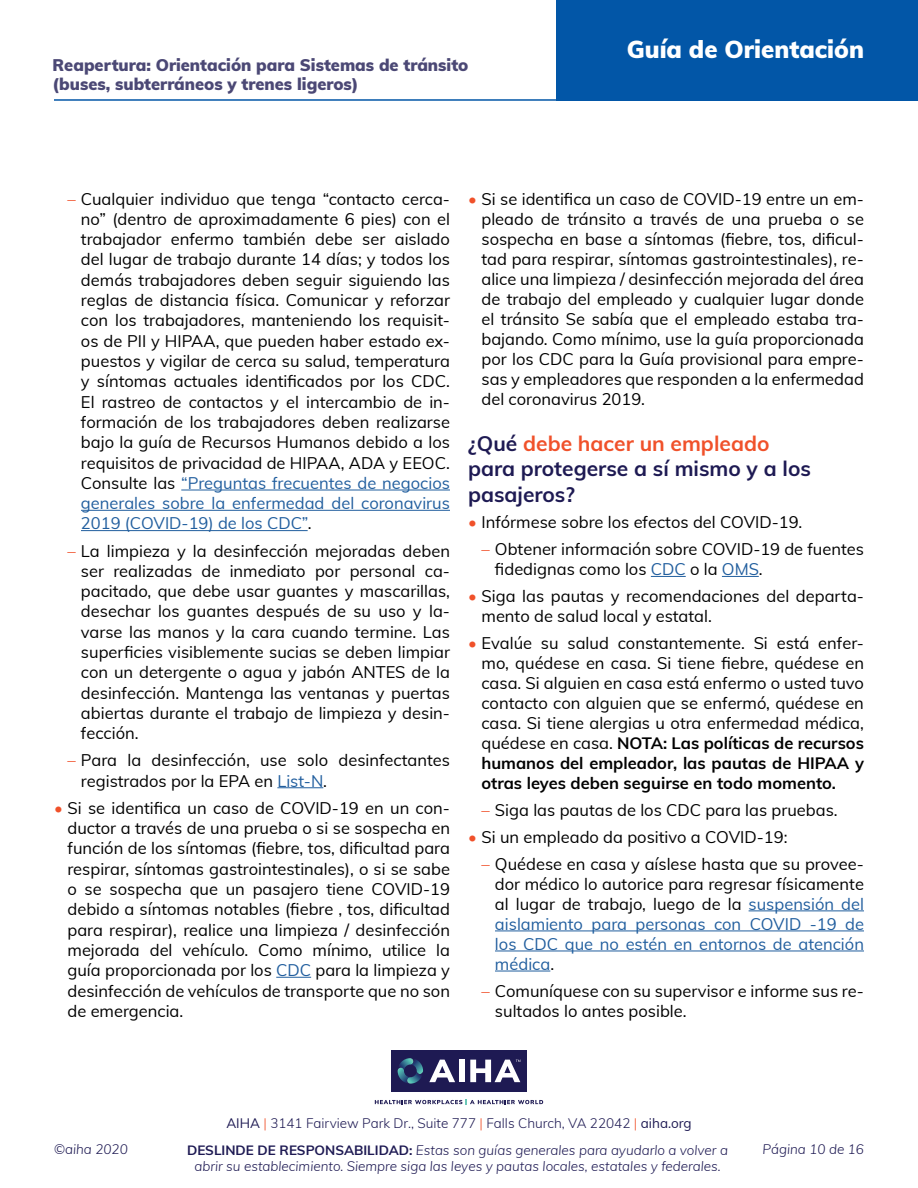
<style>
.page{position:relative;width:918px;height:1188px;background:#fff}
.page>*{position:absolute;margin:0;border:0;box-sizing:border-box;transform-origin:0 0}
.t1{font:900 24px "Muli";color:#fff}
.t2{font:700 21px/25.5px "Muli";color:#1e1a53}
.t3{font:16.5px/20.2px "Muli";color:#000;text-align:justify}
.t4{font:900 16.5px/19.8px "Muli";color:#4b4875}
.t5{font:italic 300 13.5px/16.2px "Muli";color:#1e1a53;text-align:center}
.t6{font:300 13.5px "Muli";color:#1e1a53}
.s1{color:#f0512a}
.s2{color:#215e9e}
.s3{font-weight:700}
.s4{font-weight:400}
.s5{font-weight:700;font-style:normal}
</style>
<div class="page">
<hr style="left:54px;top:99px;width:537px;height:2px;background:#0256a7">
<div style="left:556px;top:0;width:362px;height:101px;background:#0256a7"></div>
<div style="left:391px;top:1050px;width:136px;height:42px;background:#1e1a53"></div>
<svg style="left:398px;top:1058px;width:25px;height:26px"></svg>
<svg style="left:375px;top:1099px;width:168px;height:6px"></svg>
<svg style="left:429px;top:1060px;width:26px;height:22px"></svg>
<div style="left:459px;top:1060px;width:6px;height:22px;background:#fff"></div>
<svg style="left:470px;top:1060px;width:50px;height:22px"></svg>
<hr style="left:181px;top:490px;width:269px;height:1px;background:#215e9e">
<hr style="left:81px;top:510px;width:369px;height:1px;background:#215e9e">
<hr style="left:81px;top:530px;width:227px;height:1px;background:#215e9e">
<hr style="left:277px;top:787px;width:46px;height:1px;background:#215e9e">
<hr style="left:276px;top:977px;width:35px;height:1px;background:#215e9e">
<hr style="left:651px;top:576px;width:35px;height:1px;background:#215e9e">
<hr style="left:722px;top:576px;width:37px;height:1px;background:#215e9e">
<hr style="left:749px;top:910px;width:115px;height:1px;background:#215e9e">
<hr style="left:495px;top:931px;width:369px;height:1px;background:#215e9e">
<hr style="left:495px;top:951px;width:369px;height:1px;background:#215e9e">
<hr style="left:495px;top:971px;width:55px;height:1px;background:#215e9e">
<p class="t4" style="left:52px;top:54px;width:417px">Reapertura: Orientación para Sistemas de tránsito (buses, subterráneos y trenes ligeros)</p>
<h1 class="t1" style="left:627px;top:31px;width:239px">Guía de Orientación</h1>
<p class="t3" style="left:81px;top:188px;width:371px;text-indent:-13px"><span class="s1">–</span> Cualquier individuo que tenga “contacto cerca&shy;no” (dentro de aproximadamente 6 pies) con el trabajador enfermo también debe ser aislado del lugar de trabajo durante 14 días; y todos los demás trabajadores deben seguir siguiendo las reglas de distancia física. Comunicar y reforzar con los trabajadores, manteniendo los requisit&shy;os de PII y HIPAA, que pueden haber estado ex&shy;puestos y vigilar de cerca su salud, temperatura y síntomas actuales identificados por los CDC.<br>El rastreo de contactos y el intercambio de in&shy;formación de los trabajadores deben realizarse bajo la guía de Recursos Humanos debido a los requisitos de privacidad de HIPAA, ADA y EEOC.<br>Consulte las <span class="s2">“Preguntas frecuentes de negocios generales sobre la enfermedad del coronavirus 2019 (COVID-19) de los CDC”</span>.</p>
<p class="t3" style="left:81px;top:540px;width:371px;text-indent:-13px"><span class="s1">–</span> La limpieza y la desinfección mejoradas deben ser realizadas de inmediato por personal ca&shy;pacitado, que debe usar guantes y mascarillas, desechar los guantes después de su uso y la&shy;varse las manos y la cara cuando termine. Las superficies visiblemente sucias se deben limpiar con un detergente o agua y jabón ANTES de la desinfección. Mantenga las ventanas y puertas abiertas durante el trabajo de limpieza y desin&shy;fección.</p>
<p class="t3" style="left:81px;top:750px;width:371px;text-indent:-13px"><span class="s1">–</span> Para la desinfección, use solo desinfectantes registrados por la EPA en <span class="s2">List-N</span>.</p>
<p class="t3" style="left:68px;top:797px;width:384px;text-indent:-13px"><span class="s1">•</span> Si se identifica un caso de COVID-19 en un con&shy;ductor a través de una prueba o si se sospecha en función de los síntomas (fiebre, tos, dificultad para respirar, síntomas gastrointestinales), o si se sabe o se sospecha que un pasajero tiene COVID-19 debido a síntomas notables (fiebre , tos, dificultad para respirar), realice una limpieza / desinfección mejorada del vehículo. Como mínimo, utilice la guía proporcionada por los <span class="s2">CDC</span> para la limpieza y desinfección de vehículos de transporte que no son de emergencia.</p>
<p class="t3" style="left:481px;top:188px;width:384px;text-indent:-13px"><span class="s1">•</span> Si se identifica un caso de COVID-19 entre un em&shy;pleado de tránsito a través de una prueba o se sospecha en base a síntomas (fiebre, tos, dificul&shy;tad para respirar, síntomas gastrointestinales), re&shy;alice una limpieza / desinfección mejorada del área de trabajo del empleado y cualquier lugar donde el tránsito Se sabía que el empleado estaba tra&shy;bajando. Como mínimo, use la guía proporcionada por los CDC para la Guía provisional para empre&shy;sas y empleadores que responden a la enfermedad del coronavirus 2019.</p>
<p class="t2" style="left:468px;top:429px;width:344px">¿Qué <span class="s1">debe hacer un empleado </span>para protegerse a sí mismo y a los pasajeros?</p>
<p class="t3" style="left:468px;top:512px;width:336px"><span class="s1">•</span> Infórmese sobre los efectos del COVID-19.</p>
<p class="t3" style="left:495px;top:538px;width:371px;text-indent:-13px"><span class="s1">–</span> Obtener información sobre COVID-19 de fuentes fidedignas como los <span class="s2">CDC</span> o la <span class="s2">OMS</span>.</p>
<p class="t3" style="left:481px;top:585px;width:384px;text-indent:-13px"><span class="s1">•</span> Siga las pautas y recomendaciones del departa&shy;mento de salud local y estatal.</p>
<p class="t3" style="left:481px;top:632px;width:384px;text-indent:-13px"><span class="s1">•</span> Evalúe su salud constantemente. Si está enfer&shy;mo, quédese en casa. Si tiene fiebre, quédese en casa. Si alguien en casa está enfermo o usted tuvo contacto con alguien que se enfermó, quédese en casa. Si tiene alergias u otra enfermedad médica, quédese en casa. <span class="s3">NOTA: Las políticas de recursos humanos del empleador, las pautas de HIPAA y otras leyes deben seguirse en todo momento.</span></p>
<p class="t3" style="left:481px;top:799px;width:358px"><span class="s1">–</span> Siga las pautas de los CDC para las pruebas.</p>
<p class="t3" style="left:468px;top:826px;width:321px"><span class="s1">•</span> Si un empleado da positivo a COVID-19:</p>
<p class="t3" style="left:495px;top:853px;width:371px;text-indent:-13px"><span class="s1">–</span> Quédese en casa y aíslese hasta que su provee&shy;dor médico lo autorice para regresar físicamente al lugar de trabajo, luego de la <span class="s2">suspensión del aislamiento para personas con COVID -19 de los CDC que no estén en entornos de atención médica</span>.</p>
<p class="t3" style="left:495px;top:980px;width:371px;text-indent:-13px"><span class="s1">–</span> Comuníquese con su supervisor e informe sus re&shy;sultados lo antes posible.</p>
<p class="t6" style="left:226px;top:1113px;width:467px"><span class="s4">AIHA</span> <span class="s1">|</span> 3141 Fairview Park Dr., Suite 777 <span class="s1">|</span> Falls Church, VA 22042 <span class="s1">|</span> <span class="s4">aiha.org</span></p>
<p class="t5" style="left:54px;top:1141px;width:75px">©aiha 2020</p>
<p class="t5" style="left:763px;top:1141px;width:103px">Página 10 de 16</p>
<p class="t5" style="left:187px;top:1141px;width:542px"><span class="s5">DESLINDE DE RESPONSABILIDAD:</span> Estas son guías generales para ayudarlo a volver a abrir su establecimiento. Siempre siga las leyes y pautas locales, estatales y federales.</p>
</div>
